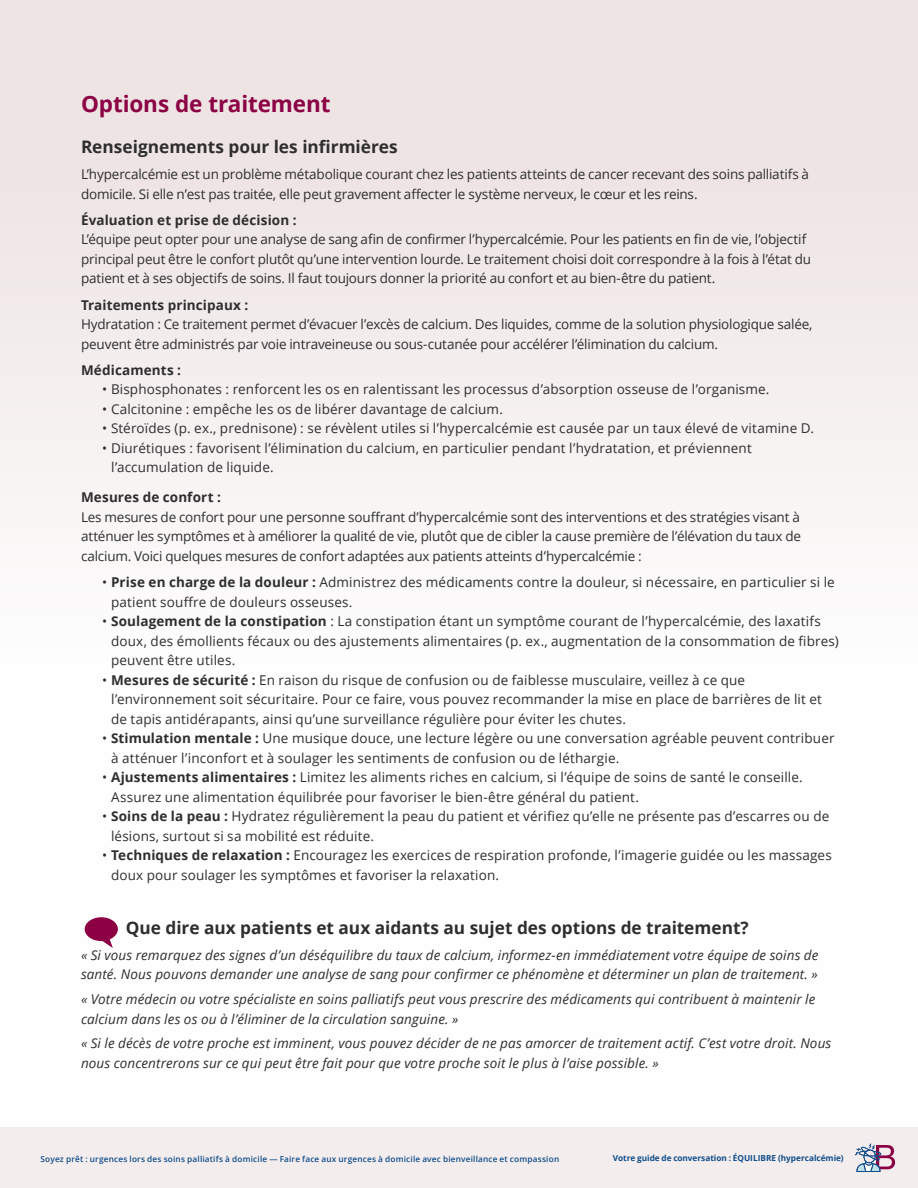
<style>
.page{position:relative;width:918px;height:1188px;background:#fff}
.page>*{position:absolute;margin:0;border:0;box-sizing:border-box;transform-origin:0 0}
.t1{font:700 22.5px "Open Sans";letter-spacing:-.005em;color:#8b0144}
.t2{font:700 17.25px "Open Sans";color:#2e2e2f}
.t3{font:13.5px/19.5px "Open Sans";letter-spacing:.01em;color:#2e2e2f}
.t4{font:13.5px/19.5px "Open Sans";letter-spacing:-.015em;color:#2e2e2f}
.t5{font:italic 13.5px/19.5px "Open Sans";letter-spacing:.01em;color:#2e2e2f}
.t6{font:700 13.5px "Open Sans";letter-spacing:.01em;color:#2e2e2f}
.t7{font:600 8.25px "Open Sans";letter-spacing:.02em;color:#0f4d8c}
.t8{font:700 8.25px "Open Sans";color:#0f4d8c}
.s1{font-weight:700}
</style>
<div class="page">
<div style="left:0;top:1127px;width:918px;height:61px;background:#f4eded"></div>
<svg style="left:855px;top:1144px;width:40px;height:28px"></svg>
<div style="left:0;top:0;width:918px;height:1127px;background:linear-gradient(to bottom,#ede3e3,#fff)"></div>
<div style="left:85px;top:917px;width:33px;height:24px;background:#8b0144;border-radius:50%"></div>
<svg style="left:99px;top:938px;width:14px;height:10px"></svg>
<h1 class="t1" style="left:81px;top:88px;width:251px">Options de traitement</h1>
<p class="t2" style="left:81px;top:135px;width:318px">Renseignements pour les infirmières</p>
<p class="t4" style="left:81px;top:164px;width:730px">L’hypercalcémie est un problème métabolique courant chez les patients atteints de cancer recevant des soins palliatifs à domicile. Si elle n’est pas traitée, elle peut gravement affecter le système nerveux, le cœur et les reins.</p>
<p class="t6" style="left:81px;top:211px;width:217px">Évaluation et prise de décision :</p>
<p class="t4" style="left:81px;top:229px;width:732px">L’équipe peut opter pour une analyse de sang afin de confirmer l’hypercalcémie. Pour les patients en fin de vie, l’objectif principal peut être le confort plutôt qu’une intervention lourde. Le traitement choisi doit correspondre à la fois à l’état du patient et à ses objectifs de soins. Il faut toujours donner la priorité au confort et au bien-être du patient.</p>
<p class="t6" style="left:81px;top:295px;width:169px">Traitements principaux :</p>
<p class="t4" style="left:81px;top:314px;width:733px">Hydratation : Ce traitement permet d’évacuer l’excès de calcium. Des liquides, comme de la solution physiologique salée, peuvent être administrés par voie intraveineuse ou sous-cutanée pour accélérer l’élimination du calcium.</p>
<p class="t6" style="left:81px;top:360px;width:102px">Médicaments :</p>
<p class="t3" style="left:102px;top:379px;width:669px">• Bisphosphonates : renforcent les os en ralentissant les processus d’absorption osseuse de l’organisme.</p>
<p class="t3" style="left:102px;top:399px;width:402px">• Calcitonine : empêche les os de libérer davantage de calcium.</p>
<p class="t3" style="left:102px;top:418px;width:714px">• Stéroïdes (p. ex., prednisone) : se révèlent utiles si l’hypercalcémie est causée par un taux élevé de vitamine D.</p>
<p class="t3" style="left:111px;top:438px;width:642px;text-indent:-9px">• Diurétiques : favorisent l’élimination du calcium, en particulier pendant l’hydratation, et préviennent l’accumulation de liquide.</p>
<p class="t6" style="left:81px;top:488px;width:142px">Mesures de confort :</p>
<p class="t3" style="left:81px;top:507px;width:722px;text-align:justify">Les mesures de confort pour une personne souffrant d’hypercalcémie sont des interventions et des stratégies visant à atténuer les symptômes et à améliorer la qualité de vie, plutôt que de cibler la cause première de l’élévation du taux de calcium. Voici quelques mesures de confort adaptées aux patients atteints d’hypercalcémie :</p>
<p class="t3" style="left:111px;top:572px;width:725px;text-indent:-9px">• <span class="s1">Prise en charge de la douleur :</span> Administrez des médicaments contre la douleur, si nécessaire, en particulier si le patient souffre de douleurs osseuses.</p>
<p class="t3" style="left:111px;top:611px;width:729px;text-indent:-9px">• <span class="s1">Soulagement de la constipation</span> : La constipation étant un symptôme courant de l’hypercalcémie, des laxatifs doux, des émollients fécaux ou des ajustements alimentaires (p. ex., augmentation de la consommation de fibres) peuvent être utiles.</p>
<p class="t3" style="left:111px;top:670px;width:713px;text-indent:-9px">• <span class="s1">Mesures de sécurité :</span> En raison du risque de confusion ou de faiblesse musculaire, veillez à ce que l’environnement soit sécuritaire. Pour ce faire, vous pouvez recommander la mise en place de barrières de lit et de tapis antidérapants, ainsi qu’une surveillance régulière pour éviter les chutes.</p>
<p class="t3" style="left:111px;top:728px;width:725px;text-indent:-9px">• <span class="s1">Stimulation mentale :</span> Une musique douce, une lecture légère ou une conversation agréable peuvent contribuer à atténuer l’inconfort et à soulager les sentiments de confusion ou de léthargie.</p>
<p class="t3" style="left:111px;top:767px;width:693px;text-indent:-9px">• <span class="s1">Ajustements alimentaires :</span> Limitez les aliments riches en calcium, si l’équipe de soins de santé le conseille.<br>Assurez une alimentation équilibrée pour favoriser le bien-être général du patient.</p>
<p class="t3" style="left:111px;top:806px;width:720px;text-indent:-9px">• <span class="s1">Soins de la peau :</span> Hydratez régulièrement la peau du patient et vérifiez qu’elle ne présente pas d’escarres ou de lésions, surtout si sa mobilité est réduite.</p>
<p class="t3" style="left:111px;top:845px;width:722px;text-indent:-9px">• <span class="s1">Techniques de relaxation :</span> Encouragez les exercices de respiration profonde, l’imagerie guidée ou les massages doux pour soulager les symptômes et favoriser la relaxation.</p>
<p class="t2" style="left:126px;top:915px;width:625px">Que dire aux patients et aux aidants au sujet des options de traitement?</p>
<p class="t5" style="left:81px;top:945px;width:739px">« Si vous remarquez des signes d’un déséquilibre du taux de calcium, informez-en immédiatement votre équipe de soins de santé. Nous pouvons demander une analyse de sang pour confirmer ce phénomène et déterminer un plan de traitement. »</p>
<p class="t5" style="left:81px;top:989px;width:736px">« Votre médecin ou votre spécialiste en soins palliatifs peut vous prescrire des médicaments qui contribuent à maintenir le calcium dans les os ou à l’éliminer de la circulation sanguine. »</p>
<p class="t5" style="left:81px;top:1033px;width:752px">« Si le décès de votre proche est imminent, vous pouvez décider de ne pas amorcer de traitement actif. C’est votre droit. Nous nous concentrerons sur ce qui peut être fait pour que votre proche soit le plus à l’aise possible. »</p>
<p class="t7" style="left:40px;top:1154px;width:520px">Soyez prêt : urgences lors des soins palliatifs à domicile — Faire face aux urgences à domicile avec bienveillance et compassion</p>
<p class="t8" style="left:613px;top:1152px;width:232px">Votre guide de conversation : ÉQUILIBRE (hypercalcémie)</p>
</div>
